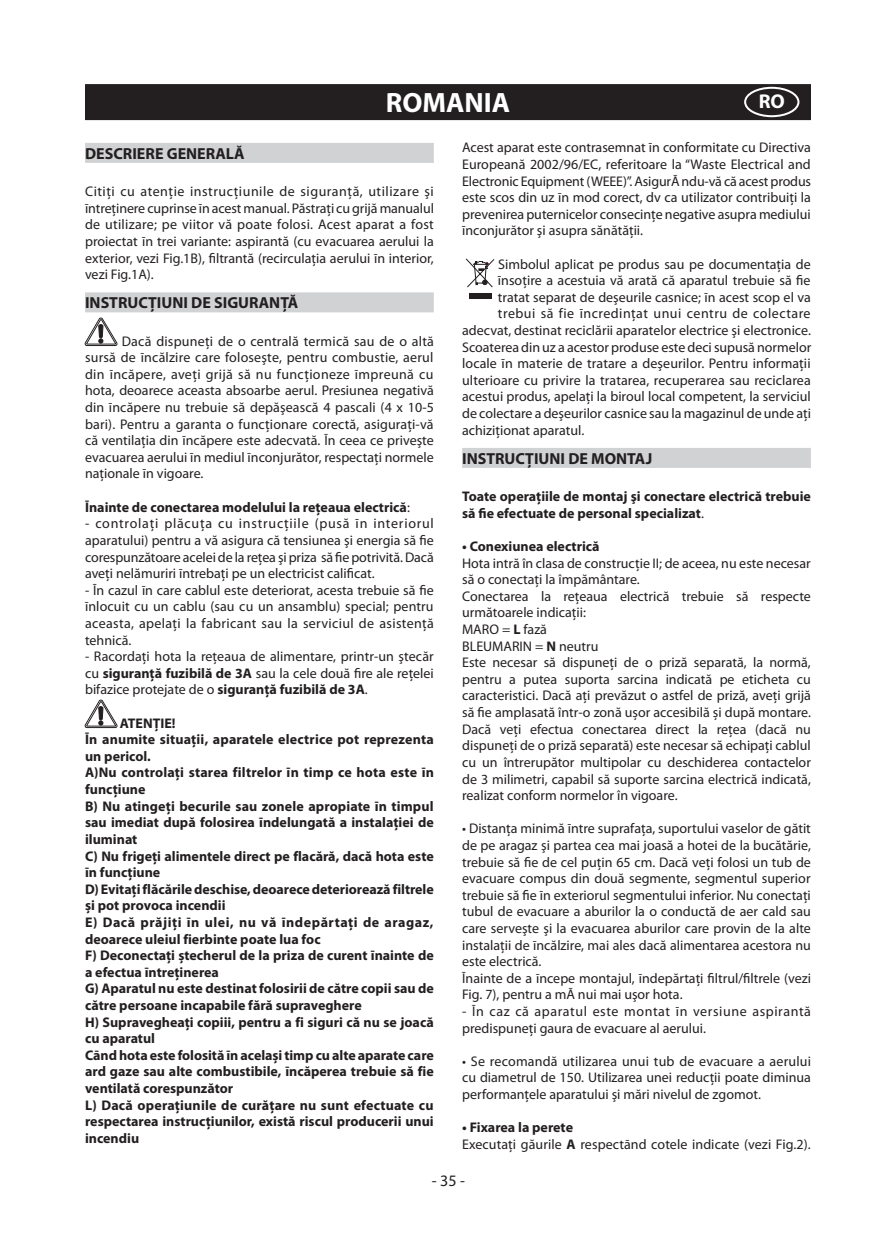
<style>
.page{position:relative;width:896px;height:1248px;background:#fff}
.page>*{position:absolute;margin:0;border:0;box-sizing:border-box;transform-origin:0 0}
.A_MYRIAD_PRO_LINGUA{font:700 28px "Myriad Pro";color:#fff}
.t1{font:700 20px "Myriad Pro";color:#fff}
.A1_MYRIAD_PRO_TESTO{font:700 16px "Myriad Pro";color:#231f20}
.t2{font:16px "Myriad Pro";color:#231f20}
.t3{font:14px/16.6px "Myriad Pro";color:#231f20;text-align:justify}
.B_TESTO_Myriad_Pro_R{font:700 14px/16.6px "Myriad Pro";color:#231f20}
.t4{font:14px/16.6px "Myriad Pro";letter-spacing:.035em;color:#231f20}
.B_TESTO_Myriad_Pro_R-2{font:700 14px/16.6px "Myriad Pro";letter-spacing:.025em;color:#231f20}
.s1{font-weight:400}
.s2{font-weight:700}
</style>
<div class="page">
<div style="left:85px;top:84px;width:726px;height:22px;background:#231f20"></div>
<div style="left:85px;top:106px;width:726px;height:14px;background:#231f20"></div>
<div style="left:744px;top:87px;width:55px;height:30px;border:2px solid #fff;border-radius:50%"></div>
<div style="left:85px;top:143px;width:349px;height:20px;background:#d1d2d4"></div>
<div style="left:85px;top:292px;width:349px;height:20px;background:#d1d2d4"></div>
<svg style="left:85px;top:318px;width:33px;height:27px"></svg>
<svg style="left:85px;top:699px;width:33px;height:28px"></svg>
<div style="left:462px;top:448px;width:349px;height:20px;background:#d1d2d4"></div>
<div style="left:469px;top:293px;width:23px;height:5px;background:#231f20"></div>
<svg style="left:465px;top:258px;width:30px;height:30px"></svg>
<p class="A_MYRIAD_PRO_LINGUA" style="left:386px;top:84px;width:126px">ROMANIA</p>
<p class="t1" style="left:759px;top:88px;width:28px">RO</p>
<p class="t3" style="left:462px;top:139px;width:350px">Acest aparat este contrasemnat īn conformitate cu Directiva Europeană 2002/96/EC, referitoare la “Waste Electrical and Electronic Equipment (WEEE)”. AsigurĀ ndu-vă că acest produs este scos din uz īn mod corect, dv ca utilizator contribuiţi la prevenirea puternicelor consecinţe negative asupra mediului īnconjurător şi asupra sănătăţii.</p>
<p class="t3" style="left:498px;top:255px;width:314px">Simbolul aplicat pe produs sau pe documentaţia de</p>
<p class="t3" style="left:498px;top:272px;width:314px">īnsoţire a acestuia vă arată că aparatul trebuie să fie</p>
<p class="t3" style="left:498px;top:288px;width:314px">tratat separat de deşeurile casnice; īn acest scop el va</p>
<p class="t4" style="left:498px;top:305px;width:314px">trebui să fie īncredinţat unui centru de colectare</p>
<p class="t3" style="left:462px;top:322px;width:350px">adecvat, destinat reciclării aparatelor electrice şi electronice.</p>
<p class="t3" style="left:462px;top:338px;width:350px">Scoaterea din uz a acestor produse este deci supusă normelor</p>
<p class="t3" style="left:462px;top:355px;width:350px">locale īn materie de tratare a deşeurilor. Pentru informaţii</p>
<p class="t3" style="left:462px;top:371px;width:350px">ulterioare cu privire la tratarea, recuperarea sau reciclarea</p>
<p class="t3" style="left:462px;top:388px;width:350px">acestui produs, apelaţi la biroul local competent, la serviciul</p>
<p class="t3" style="left:462px;top:405px;width:350px">de colectare a deşeurilor casnice sau la magazinul de unde aţi</p>
<p class="t3" style="left:462px;top:421px;width:124px">achiziţionat aparatul.</p>
<p class="A1_MYRIAD_PRO_TESTO" style="left:462px;top:448px;width:192px">INSTRUCŢIUNI DE MONTAJ</p>
<p class="B_TESTO_Myriad_Pro_R" style="left:462px;top:487px;width:350px">Toate operaţiile de montaj şi conectare electrică trebuie să fie efectuate de personal specializat<span class="s1">.</span></p>
<p class="B_TESTO_Myriad_Pro_R" style="left:462px;top:537px;width:139px">• Conexiunea electrică</p>
<p class="t3" style="left:462px;top:554px;width:350px">Hota intră în clasa de construcţie II; de aceea, nu este necesar să o conectaţi la împământare.</p>
<p class="t3" style="left:462px;top:587px;width:350px">Conectarea la reţeaua electrică trebuie să respecte următoarele indicaţii:</p>
<p class="t3" style="left:462px;top:620px;width:86px">MARO = <span class="s2">L</span> fază</p>
<p class="t3" style="left:462px;top:637px;width:138px">BLEUMARIN = <span class="s2">N</span> neutru</p>
<p class="t3" style="left:462px;top:654px;width:350px">Este necesar să dispuneţi de o priză separată, la normă, pentru a putea suporta sarcina indicată pe eticheta cu caracteristici. Dacă aţi prevăzut o astfel de priză, aveţi grijă să fie amplasată într-o zonă uşor accesibilă şi după montare.<br>Dacă veţi efectua conectarea direct la reţea (dacă nu dispuneţi de o priză separată) este necesar să echipaţi cablul cu un întrerupător multipolar cu deschiderea contactelor de 3 milimetri, capabil să suporte sarcina electrică indicată, realizat conform normelor în vigoare.</p>
<p class="t3" style="left:462px;top:820px;width:350px">• Distanţa minimă īntre suprafaţa, suportului vaselor de gătit de pe aragaz şi partea cea mai joasă a hotei de la bucătărie, trebuie să fie de cel puţin 65 cm. Dacă veţi folosi un tub de evacuare compus din două segmente, segmentul superior trebuie să fie īn exteriorul segmentului inferior. Nu conectaţi tubul de evacuare a aburilor la o conductă de aer cald sau care serveşte şi la evacuarea aburilor care provin de la alte instalaţii de īncălzire, mai ales dacă alimentarea acestora nu este electrică.</p>
<p class="t3" style="left:462px;top:969px;width:350px">Īnainte de a īncepe montajul, īndepărtaţi filtrul/filtrele (vezi<br>Fig. 7), pentru a mĀ nui mai uşor hota.</p>
<p class="t4" style="left:462px;top:1002px;width:350px">- Īn caz că aparatul este montat īn versiune aspirantă predispuneţi gaura de evacuare al aerului.</p>
<p class="t3" style="left:462px;top:1052px;width:350px">• Se recomandă utilizarea unui tub de evacuare a aerului cu diametrul de 150. Utilizarea unei reducţii poate diminua performanţele aparatului şi mări nivelul de zgomot.</p>
<p class="B_TESTO_Myriad_Pro_R" style="left:462px;top:1118px;width:112px">• Fixarea la perete</p>
<p class="t3" style="left:462px;top:1135px;width:350px">Executaţi găurile <span class="s2">A</span> respectānd cotele indicate (vezi Fig.2).</p>
<p class="t2" style="left:432px;top:1170px;width:35px">- 35 -</p>
<p class="A1_MYRIAD_PRO_TESTO" style="left:85px;top:143px;width:161px">DESCRIERE GENERALĂ</p>
<p class="t3" style="left:85px;top:183px;width:350px">Citiţi cu atenţie instrucţiunile de siguranţă, utilizare şi īntreţinere cuprinse īn acest manual. Păstraţi cu grijă manualul de utilizare; pe viitor vă poate folosi. Acest aparat a fost proiectat īn trei variante: aspirantă (cu evacuarea aerului la exterior, vezi Fig.1B), filtrantă (recirculaţia aerului īn interior, vezi Fig.1A).</p>
<p class="A1_MYRIAD_PRO_TESTO" style="left:85px;top:292px;width:215px">INSTRUCŢIUNI DE SIGURANŢĂ</p>
<p class="t3" style="left:85px;top:332px;width:350px;text-indent:37px">Dacă dispuneţi de o centrală termică sau de o altă sursă de īncălzire care foloseşte, pentru combustie, aerul din īncăpere, aveţi grijă să nu funcţioneze īmpreună cu hota, deoarece aceasta absoarbe aerul. Presiunea negativă din īncăpere nu trebuie să depăşească 4 pascali (4 x 10-5 bari). Pentru a garanta o funcţionare corectă, asiguraţi-vă că ventilaţia din īncăpere este adecvată. Īn ceea ce priveşte evacuarea aerului īn mediul īnconjurător, respectaţi normele naţionale īn vigoare.</p>
<p class="B_TESTO_Myriad_Pro_R" style="left:85px;top:498px;width:326px">Īnainte de conectarea modelului la reţeaua electrică<span class="s1">:</span></p>
<p class="t3" style="left:85px;top:515px;width:350px">- controlaţi plăcuţa cu instrucţiile (pusă īn interiorul aparatului) pentru a vă asigura că tensiunea şi energia să fie corespunzătoare acelei de la reţea şi priza să fie potrivită. Dacă aveţi nelămuriri īntrebaţi pe un electricist calificat.</p>
<p class="t3" style="left:85px;top:581px;width:350px">- Īn cazul īn care cablul este deteriorat, acesta trebuie să fie īnlocuit cu un cablu (sau cu un ansamblu) special; pentru aceasta, apelaţi la fabricant sau la serviciul de asistenţă tehnică.</p>
<p class="t3" style="left:85px;top:648px;width:350px">- Racordaţi hota la reţeaua de alimentare, printr-un ştecăr cu <span class="s2">siguranţă fuzibilă de 3A</span> sau la cele două fire ale reţelei bifazice protejate de o <span class="s2">siguranţă fuzibilă de 3A</span>.</p>
<p class="B_TESTO_Myriad_Pro_R" style="left:120px;top:714px;width:57px">ATENŢIE!</p>
<p class="B_TESTO_Myriad_Pro_R" style="left:85px;top:730px;width:350px">Īn anumite situaţii, aparatele electrice pot reprezenta un pericol.</p>
<p class="B_TESTO_Myriad_Pro_R" style="left:85px;top:764px;width:350px">A)Nu controlaţi starea filtrelor īn timp ce hota este īn funcţiune</p>
<p class="B_TESTO_Myriad_Pro_R" style="left:85px;top:797px;width:350px;text-align:justify">B) Nu atingeţi becurile sau zonele apropiate īn timpul sau imediat după folosirea īndelungată a instalaţiei de iluminat</p>
<p class="B_TESTO_Myriad_Pro_R" style="left:85px;top:847px;width:350px">C) Nu frigeţi alimentele direct pe flacără, dacă hota este īn funcţiune</p>
<p class="B_TESTO_Myriad_Pro_R" style="left:85px;top:880px;width:350px">D) Evitaţi flăcările deschise, deoarece deteriorează filtrele şi pot provoca incendii</p>
<p class="B_TESTO_Myriad_Pro_R-2" style="left:85px;top:913px;width:350px">E) Dacă prăjiţi īn ulei, nu vă īndepărtaţi de aragaz, deoarece uleiul fierbinte poate lua foc</p>
<p class="B_TESTO_Myriad_Pro_R" style="left:85px;top:946px;width:350px">F) Deconectaţi ştecherul de la priza de curent īnainte de a efectua īntreţinerea</p>
<p class="B_TESTO_Myriad_Pro_R" style="left:85px;top:979px;width:350px">G) Aparatul nu este destinat folosirii de către copii sau de către persoane incapabile fără supraveghere</p>
<p class="B_TESTO_Myriad_Pro_R" style="left:85px;top:1013px;width:350px">H) Supravegheaţi copiii, pentru a fi siguri că nu se joacă cu aparatul</p>
<p class="B_TESTO_Myriad_Pro_R" style="left:85px;top:1046px;width:350px;text-align:justify">Cānd hota este folosită īn acelaşi timp cu alte aparate care ard gaze sau alte combustibile, īncăperea trebuie să fie ventilată corespunzător</p>
<p class="B_TESTO_Myriad_Pro_R" style="left:85px;top:1096px;width:350px;text-align:justify">L) Dacă operaţiunile de curăţare nu sunt efectuate cu respectarea instrucţiunilor, există riscul producerii unui incendiu</p>
</div>
